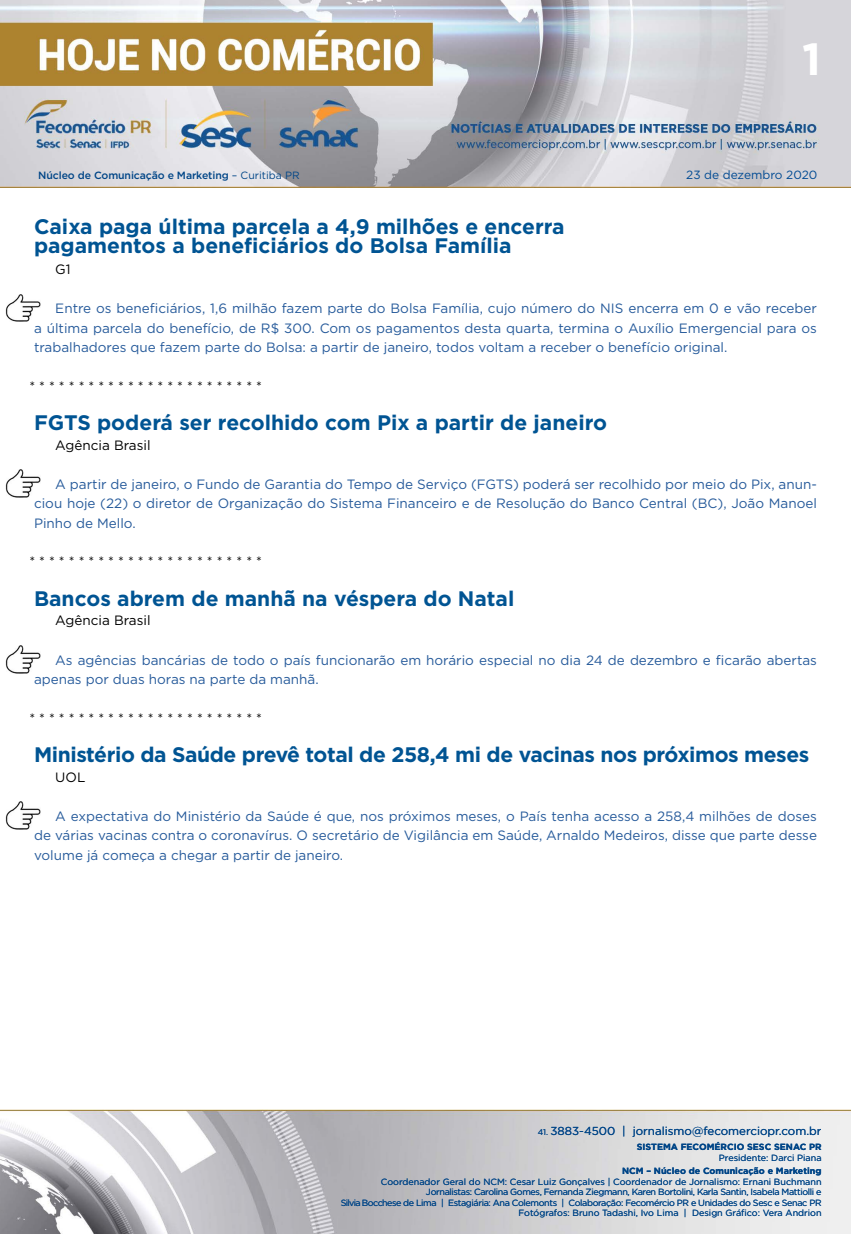
<style>
.page{position:relative;width:851px;height:1234px;background:#fff}
.page>*{position:absolute;margin:0;border:0;box-sizing:border-box;transform-origin:0 0}
.t1{font:700 45px "Gotham";color:#fff}
.t2{font:700 21px/19.5px "Gotham";color:#005493}
.t3{font:700 21px "Gotham";letter-spacing:-.02em;color:#005493}
.t4{font:13.5px/19.5px "Gotham";color:#275b9b;text-align:justify}
.t5{font:13.5px "Gotham";color:#000}
.t6{font:11.85px "Gotham";color:#004a93}
.t7{font:11.55px "Gotham";color:#004587}
.t8{font:500 10.5px "Gotham";letter-spacing:-.01em;color:#004587}
.t9{font:9px/10.5px "Gotham";letter-spacing:-.04em;color:#004587;text-align:right}
.t10{font:700 9px "Gotham";color:#004587}
.t11{font:9px "Gotham";color:#004587}
.s1{font-weight:400}
.s2{font-size:8.25px}
</style>
<div class="page">
<img style="left:0;top:0;width:850px;height:188px">
<img style="left:0;top:1109px;width:850px;height:124px">
<img style="left:5px;top:294px;width:35px;height:28px">
<img style="left:5px;top:469px;width:35px;height:28px">
<img style="left:5px;top:645px;width:35px;height:28px">
<img style="left:5px;top:801px;width:35px;height:28px">
<h1 class="t1" style="left:802px;top:29px;width:20px">1</h1>
<p class="t8" style="left:38px;top:168px;width:263px">Núcleo de Comunicação e Marketing <span class="s1">– Curitiba PR</span></p>
<p class="t6" style="left:686px;top:167px;width:132px">23 de dezembro 2020</p>
<h2 class="t2" style="left:34px;top:216px;width:532px">Caixa paga última parcela a 4,9 milhões e encerra pagamentos a beneficiários do Bolsa Família</h2>
<p class="t5" style="left:55px;top:261px;width:17px">G1</p>
<p class="t4" style="left:34px;top:298px;width:784px;text-indent:21px">Entre os beneficiários, 1,6 milhão fazem parte do Bolsa Família, cujo número do NIS encerra em 0 e vão receber a última parcela do benefício, de R$ 300. Com os pagamentos desta quarta, termina o Auxílio Emergencial para os trabalhadores que fazem parte do Bolsa: a partir de janeiro, todos voltam a receber o benefício original.</p>
<p class="t5" style="left:29px;top:377px;width:234px">* * * * * * * * * * * * * * * * * * * * * * * *</p>
<h2 class="t2" style="left:34px;top:413px;width:574px">FGTS poderá ser recolhido com Pix a partir de janeiro</h2>
<p class="t5" style="left:55px;top:436px;width:97px">Agência Brasil</p>
<p class="t4" style="left:34px;top:474px;width:784px;text-indent:21px">A partir de janeiro, o Fundo de Garantia do Tempo de Serviço (FGTS) poderá ser recolhido por meio do Pix, anun&shy;ciou hoje (22) o diretor de Organização do Sistema Financeiro e de Resolução do Banco Central (BC), João Manoel Pinho de Mello.</p>
<p class="t5" style="left:29px;top:552px;width:234px">* * * * * * * * * * * * * * * * * * * * * * * *</p>
<h2 class="t2" style="left:34px;top:588px;width:482px">Bancos abrem de manhã na véspera do Natal</h2>
<p class="t5" style="left:55px;top:612px;width:97px">Agência Brasil</p>
<p class="t4" style="left:34px;top:649px;width:784px;text-indent:21px">As agências bancárias de todo o país funcionarão em horário especial no dia 24 de dezembro e ficarão abertas apenas por duas horas na parte da manhã.</p>
<p class="t5" style="left:29px;top:709px;width:234px">* * * * * * * * * * * * * * * * * * * * * * * *</p>
<h2 class="t3" style="left:34px;top:740px;width:776px">Ministério da Saúde prevê total de 258,4 mi de vacinas nos próximos meses</h2>
<p class="t5" style="left:55px;top:768px;width:32px">UOL</p>
<p class="t4" style="left:34px;top:805px;width:784px;text-indent:21px">A expectativa do Ministério da Saúde é que, nos próximos meses, o País tenha acesso a 258,4 milhões de doses de várias vacinas contra o coronavírus. O secretário de Vigilância em Saúde, Arnaldo Medeiros, disse que parte desse volume já começa a chegar a partir de janeiro.</p>
<p class="t7" style="left:537px;top:1123px;width:285px"><span class="s2">41.</span> 3883-4500 | jornalismo@fecomerciopr.com.br</p>
<p class="t10" style="left:636px;top:1140px;width:186px">SISTEMA FECOMÉRCIO SESC SENAC PR</p>
<p class="t11" style="left:718px;top:1151px;width:104px">Presidente: Darci Piana</p>
<p class="t10" style="left:622px;top:1164px;width:201px">NCM – Núcleo de Comunicação e Marketing</p>
<p class="t9" style="left:341px;top:1175px;width:482px">Coordenador Geral do NCM: Cesar Luiz Gonçalves | Coordenador de Jornalismo: Ernani Buchmann Jornalistas: Carolina Gomes, Fernanda Ziegmann, Karen Bortolini, Karla Santin, Isabela Mattiolli e<br>Silvia Bocchese de Lima | Estagiária: Ana Colemonts | Colaboração: Fecomércio PR e Unidades do Sesc e Senac PR Fotógrafos: Bruno Tadashi, Ivo Lima | Design Gráfico: Vera Andrion</p>
</div>
